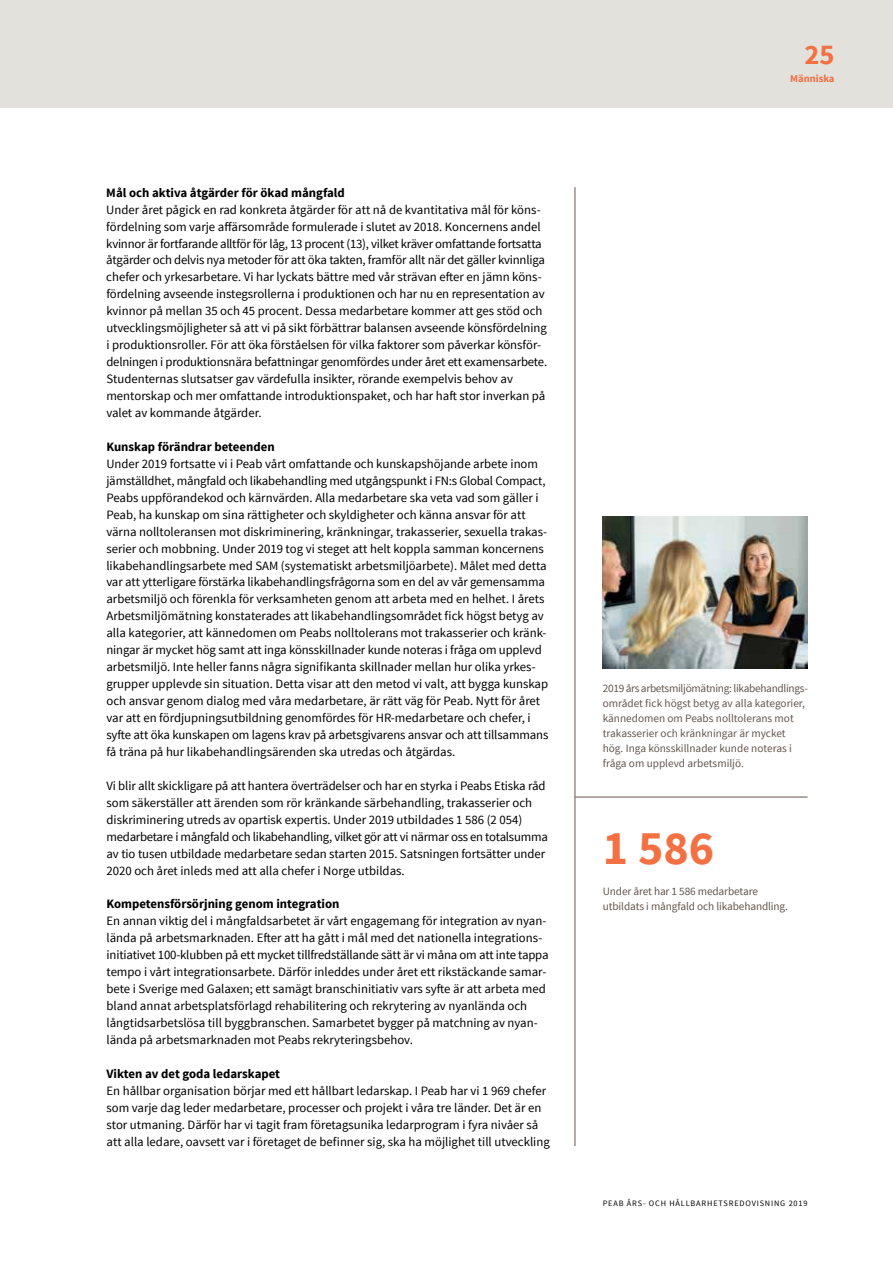
<style>
.page{position:relative;width:893px;height:1263px;background:#fff}
.page>*{position:absolute;margin:0;border:0;box-sizing:border-box;transform-origin:0 0}
.t1{font:700 48px "Source Sans Pro";color:#f37043}
.t2{font:700 28.5px "Source Sans Pro";color:#f37043}
.t3{font:12.75px/17px "Source Sans Pro";color:#000}
.t4{font:700 12.75px "Source Sans Pro";color:#000}
.t5{font:11.25px/15px "Source Sans Pro";letter-spacing:-.01em;color:#63554f}
.t6{font:700 10.5px "Source Sans Pro";color:#f37043}
.t7{font:8.25px "Source Sans Pro";letter-spacing:.1em;color:#000}
</style>
<div class="page">
<div style="left:0;top:0;width:893px;height:107px;background:#e3e1dc"></div>
<hr style="left:575px;top:187px;width:1px;height:959px;background:#63554f">
<hr style="left:575px;top:797px;width:232px;height:1px;background:#63554f">
<img style="left:603px;top:516px;width:205px;height:152px">
<p class="t4" style="left:106px;top:184px;width:240px">Mål och aktiva åtgärder för ökad mångfald</p>
<p class="t3" style="left:106px;top:201px;width:442px">Under året pågick en rad konkreta åtgärder för att nå de kvantitativa mål för köns&shy;fördelning som varje af-färsområde formulerade i slutet av 2018. Koncernens andel kvinnor är fortfarande alltför för låg, 13 procent (13), vilket kräver omfattande fortsatta åtgärder och delvis nya metoder för att öka takten, framför allt när det gäller kvinnliga chefer och yrkesarbetare. Vi har lyckats bättre med vår strävan efter en jämn köns&shy;fördelning avseende instegsrollerna i produktionen och har nu en representation av kvinnor på mellan 35 och 45 procent. Dessa medarbetare kommer att ges stöd och utvecklingsmöjligheter så att vi på sikt förbättrar balansen avseende könsfördelning i produktionsroller. För att öka förståelsen för vilka faktorer som påverkar könsför&shy;delningen i produktionsnära befattningar genomfördes under året ett examensarbete.<br>Studenternas slutsatser gav värdefulla insikter, rörande exempelvis behov av mentorskap och mer omfattande introduktionspaket, och har haft stor inverkan på valet av kommande åtgärder.</p>
<p class="t4" style="left:106px;top:438px;width:170px">Kunskap förändrar beteenden</p>
<p class="t3" style="left:106px;top:455px;width:444px">Under 2019 fortsatte vi i Peab vårt omfattande och kunskapshöjande arbete inom jämställdhet, mångfald och likabehandling med utgångspunkt i FN:s Global Compact, Peabs uppförandekod och kärnvärden. Alla medarbetare ska veta vad som gäller i Peab, ha kunskap om sina rättigheter och skyldigheter och känna ansvar för att värna nolltoleransen mot diskriminering, kränkningar, trakasserier, sexuella trakas&shy;serier och mobbning. Under 2019 tog vi steget att helt koppla samman koncernens likabehandlingsarbete med SAM (systematiskt arbetsmiljöarbete). Målet med detta var att ytterligare förstärka likabehandlingsfrågorna som en del av vår gemensamma arbetsmiljö och förenkla för verksamheten genom att arbeta med en helhet. I årets Arbetsmiljömätning konstaterades att likabehandlingsområdet fick högst betyg av alla kategorier, att kännedomen om Peabs nolltolerans mot trakasserier och kränk&shy;ningar är mycket hög samt att inga könsskillnader kunde noteras i fråga om upplevd arbetsmiljö. Inte heller fanns några signifikanta skillnader mellan hur olika yrkes&shy;grupper upplevde sin situation. Detta visar att den metod vi valt, att bygga kunskap och ansvar genom dialog med våra medarbetare, är rätt väg för Peab. Nytt för året var att en fördjupningsutbildning genomfördes för HR-medarbetare och chefer, i syfte att öka kunskapen om lagens krav på arbetsgivarens ansvar och att tillsammans få träna på hur likabehandlingsärenden ska utredas och åtgärdas.</p>
<p class="t3" style="left:106px;top:777px;width:443px">Vi blir allt skickligare på att hantera överträdelser och har en styrka i Peabs Etiska råd som säkerställer att ärenden som rör kränkande särbehandling, trakasserier och diskriminering utreds av opartisk expertis. Under 2019 utbildades 1 586 (2 054) medarbetare i mångfald och likabehandling, vilket gör att vi närmar oss en totalsumma av tio tusen utbildade medarbetare sedan starten 2015. Satsningen fortsätter under 2020 och året inleds med att alla chefer i Norge utbildas.</p>
<p class="t4" style="left:106px;top:896px;width:235px">Kompetensförsörjning genom integration</p>
<p class="t3" style="left:106px;top:913px;width:444px">En annan viktig del i mångfaldsarbetet är vårt engagemang för integration av nyan&shy;lända på arbetsmarknaden. Efter att ha gått i mål med det nationella integrations&shy;initiativet 100-klubben på ett mycket tillfredställande sätt är vi måna om att inte tappa tempo i vårt integrationsarbete. Därför inleddes under året ett rikstäckande samar&shy;bete i Sverige med Galaxen; ett samägt branschinitiativ vars syfte är att arbeta med bland annat arbetsplatsförlagd rehabilitering och rekrytering av nyanlända och långtidsarbetslösa till byggbranschen. Samarbetet bygger på matchning av nyan&shy;lända på arbetsmarknaden mot Peabs rekryteringsbehov.</p>
<p class="t4" style="left:107px;top:1065px;width:175px">Vikten av det goda ledarskapet</p>
<p class="t3" style="left:107px;top:1082px;width:445px">En hållbar organisation börjar med ett hållbart ledarskap. I Peab har vi 1 969 chefer som varje dag leder medarbetare, processer och projekt i våra tre länder. Det är en stor utmaning. Därför har vi tagit fram företagsunika ledarprogram i fyra nivåer så att alla ledare, oavsett var i företaget de befinner sig, ska ha möjlighet till utveckling</p>
<h2 class="t2" style="left:804px;top:36px;width:32px">25</h2>
<p class="t6" style="left:790px;top:72px;width:46px">Människa</p>
<p class="t5" style="left:603px;top:681px;width:206px">2019 års arbetsmiljömätning: likabehandlings&shy;området fick högst betyg av alla kategorier, kännedomen om Peabs nolltolerans mot trakasserier och kränkningar är mycket hög. Inga könsskillnader kunde noteras i fråga om upplevd arbetsmiljö.</p>
<h1 class="t1" style="left:603px;top:817px;width:113px">1 586</h1>
<p class="t5" style="left:603px;top:884px;width:187px">Under året har 1 586 medarbetare utbildats i mångfald och likabehandling.</p>
<p class="t7" style="left:603px;top:1198px;width:206px">PEAB ÅRS- OCH HÅLLBARHETSREDOVISNING 2019</p>
</div>
